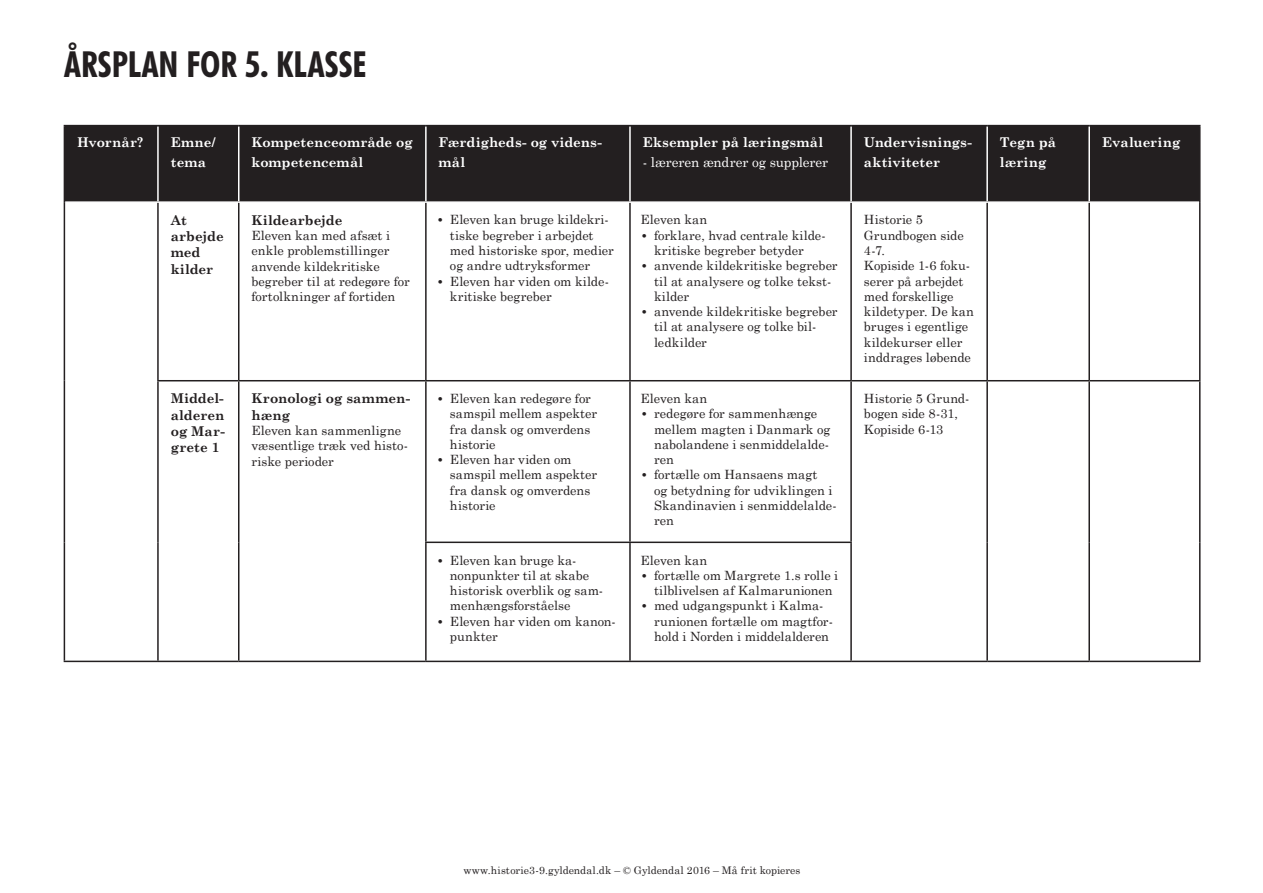
<style>
.page{position:relative;width:1263px;height:893px;background:#fff}
.page>*{position:absolute;margin:0;border:0;box-sizing:border-box;transform-origin:0 0}
.t1{font:700 condensed 36px "Futura BT";letter-spacing:.005em;color:#231f20}
.Overskrift{font:700 13.5px/19.5px "Century Schoolbook";letter-spacing:.005em;color:#fff}
.Rubrik{font:700 13.5px/16.2px "Century Schoolbook";letter-spacing:.005em;color:#231f20}
.Overskrift-2{font:13.5px "Century Schoolbook";letter-spacing:-.01em;color:#fff}
.Brødtekst{font:12.75px/15.3px "Century Schoolbook";color:#231f20}
.Brødtekst-2{font:10.5px "Century Schoolbook";letter-spacing:.005em;color:#231f20}
.s1{font-weight:700}
</style>
<div class="page">
<div style="left:65px;top:126px;width:1134px;height:75px;background:#231f20"></div>
<hr style="left:157px;top:126px;width:2px;height:75px;background:#fff">
<hr style="left:238px;top:126px;width:1px;height:75px;background:#fff">
<hr style="left:425px;top:126px;width:2px;height:75px;background:#fff">
<hr style="left:629px;top:126px;width:2px;height:75px;background:#fff">
<hr style="left:850px;top:126px;width:2px;height:75px;background:#fff">
<hr style="left:986px;top:126px;width:2px;height:75px;background:#fff">
<hr style="left:1088px;top:126px;width:2px;height:75px;background:#fff">
<hr style="left:64px;top:125px;width:94px;height:1px;background:#231f20">
<hr style="left:64px;top:126px;width:1px;height:76px;background:#231f20">
<hr style="left:158px;top:125px;width:81px;height:1px;background:#231f20">
<hr style="left:239px;top:125px;width:187px;height:1px;background:#231f20">
<hr style="left:426px;top:125px;width:204px;height:1px;background:#231f20">
<hr style="left:630px;top:125px;width:221px;height:1px;background:#231f20">
<hr style="left:851px;top:125px;width:136px;height:1px;background:#231f20">
<hr style="left:987px;top:125px;width:102px;height:1px;background:#231f20">
<hr style="left:1089px;top:125px;width:111px;height:1px;background:#231f20">
<hr style="left:1199px;top:126px;width:1px;height:76px;background:#231f20">
<hr style="left:64px;top:202px;width:1px;height:179px;background:#231f20">
<hr style="left:157px;top:203px;width:2px;height:177px;background:#231f20">
<hr style="left:238px;top:203px;width:1px;height:177px;background:#231f20">
<hr style="left:64px;top:381px;width:1px;height:161px;background:#231f20">
<hr style="left:64px;top:542px;width:1px;height:119px;background:#231f20">
<hr style="left:425px;top:203px;width:2px;height:177px;background:#231f20">
<hr style="left:629px;top:203px;width:2px;height:177px;background:#231f20">
<hr style="left:850px;top:203px;width:2px;height:177px;background:#231f20">
<hr style="left:986px;top:203px;width:2px;height:177px;background:#231f20">
<hr style="left:1088px;top:203px;width:2px;height:177px;background:#231f20">
<hr style="left:1199px;top:202px;width:1px;height:178px;background:#231f20">
<hr style="left:157px;top:380px;width:82px;height:1px;background:#231f20">
<hr style="left:157px;top:381px;width:2px;height:161px;background:#231f20">
<hr style="left:157px;top:542px;width:2px;height:119px;background:#231f20">
<hr style="left:64px;top:661px;width:94px;height:1px;background:#231f20">
<hr style="left:158px;top:661px;width:81px;height:1px;background:#231f20">
<hr style="left:239px;top:380px;width:187px;height:1px;background:#231f20">
<hr style="left:238px;top:381px;width:1px;height:161px;background:#231f20">
<hr style="left:238px;top:542px;width:1px;height:119px;background:#231f20">
<hr style="left:239px;top:661px;width:187px;height:1px;background:#231f20">
<hr style="left:426px;top:380px;width:204px;height:1px;background:#231f20">
<hr style="left:425px;top:381px;width:2px;height:161px;background:#231f20">
<hr style="left:630px;top:380px;width:221px;height:1px;background:#231f20">
<hr style="left:629px;top:381px;width:2px;height:161px;background:#231f20">
<hr style="left:425px;top:543px;width:2px;height:118px;background:#231f20">
<hr style="left:629px;top:543px;width:2px;height:118px;background:#231f20">
<hr style="left:851px;top:380px;width:136px;height:1px;background:#231f20">
<hr style="left:850px;top:381px;width:2px;height:161px;background:#231f20">
<hr style="left:987px;top:380px;width:102px;height:1px;background:#231f20">
<hr style="left:986px;top:381px;width:2px;height:161px;background:#231f20">
<hr style="left:1089px;top:380px;width:111px;height:1px;background:#231f20">
<hr style="left:1088px;top:381px;width:2px;height:161px;background:#231f20">
<hr style="left:1199px;top:381px;width:1px;height:161px;background:#231f20">
<hr style="left:850px;top:543px;width:2px;height:118px;background:#231f20">
<hr style="left:986px;top:542px;width:2px;height:119px;background:#231f20">
<hr style="left:1088px;top:542px;width:2px;height:119px;background:#231f20">
<hr style="left:1199px;top:542px;width:1px;height:119px;background:#231f20">
<hr style="left:851px;top:661px;width:136px;height:1px;background:#231f20">
<hr style="left:987px;top:661px;width:102px;height:1px;background:#231f20">
<hr style="left:1089px;top:661px;width:111px;height:1px;background:#231f20">
<hr style="left:425px;top:542px;width:205px;height:1px;background:#231f20">
<hr style="left:630px;top:542px;width:222px;height:1px;background:#231f20">
<hr style="left:426px;top:661px;width:204px;height:1px;background:#231f20">
<hr style="left:630px;top:661px;width:221px;height:1px;background:#231f20">
<p class="t1" style="left:64px;top:43px;width:304px">ÅRSPLAN FOR 5. KLASSE</p>
<p class="Overskrift" style="left:77px;top:132px;width:68px">Hvornår?</p>
<p class="Overskrift" style="left:171px;top:132px;width:46px">Emne/</p>
<p class="Overskrift" style="left:171px;top:151px;width:37px">tema</p>
<p class="Overskrift" style="left:251px;top:132px;width:163px">Kompetenceområde og kompetencemål</p>
<p class="Overskrift" style="left:439px;top:132px;width:165px">Færdigheds- og videns&shy;mål</p>
<p class="Overskrift" style="left:643px;top:132px;width:182px">Eksempler på læringsmål</p>
<p class="Overskrift-2" style="left:643px;top:150px;width:187px">- læreren ændrer og supplerer</p>
<p class="Rubrik" style="left:171px;top:211px;width:55px">At arbejde med kilder</p>
<p class="Rubrik" style="left:251px;top:211px;width:93px">Kildearbejde</p>
<p class="Brødtekst" style="left:251px;top:227px;width:160px">Eleven kan med afsæt i enkle problemstillinger anvende kildekritiske begreber til at redegøre for fortolkninger af fortiden</p>
<p class="Rubrik" style="left:171px;top:390px;width:56px;text-align:justify">Middel&shy;alderen og Mar&shy;grete 1</p>
<p class="Rubrik" style="left:251px;top:390px;width:160px">Kronologi og sammen&shy;hæng</p>
<p class="Brødtekst" style="left:251px;top:422px;width:158px">Eleven kan sammenligne væsentlige træk ved histo&shy;riske perioder</p>
<p class="Brødtekst" style="left:450px;top:211px;width:165px;text-indent:-14px"><span class="s1">•</span> Eleven kan bruge kildekri&shy;tiske begreber i arbejdet med historiske spor, medier og andre udtryksformer</p>
<p class="Brødtekst" style="left:450px;top:272px;width:160px;text-indent:-14px"><span class="s1">•</span> Eleven har viden om kilde&shy;kritiske begreber</p>
<p class="Brødtekst" style="left:450px;top:390px;width:149px;text-indent:-14px"><span class="s1">•</span> Eleven kan redegøre for samspil mellem aspekter fra dansk og omverdens historie</p>
<p class="Brødtekst" style="left:450px;top:451px;width:149px;text-indent:-14px"><span class="s1">•</span> Eleven har viden om samspil mellem aspekter fra dansk og omverdens historie</p>
<p class="Brødtekst" style="left:450px;top:551px;width:155px;text-indent:-14px"><span class="s1">•</span> Eleven kan bruge ka&shy;nonpunkter til at skabe historisk overblik og sam&shy;menhængsforståelse</p>
<p class="Brødtekst" style="left:450px;top:612px;width:167px;text-indent:-14px"><span class="s1">•</span> Eleven har viden om kanon&shy;punkter</p>
<p class="Brødtekst" style="left:641px;top:211px;width:68px">Eleven kan</p>
<p class="Brødtekst" style="left:654px;top:226px;width:173px;text-indent:-14px"><span class="s1">•</span> forklare, hvad centrale kilde&shy;kritiske begreber betyder</p>
<p class="Brødtekst" style="left:654px;top:257px;width:185px;text-indent:-14px"><span class="s1">•</span> anvende kildekritiske begreber til at analysere og tolke tekst&shy;kilder</p>
<p class="Brødtekst" style="left:654px;top:303px;width:185px;text-indent:-14px"><span class="s1">•</span> anvende kildekritiske begreber til at analysere og tolke bil&shy;ledkilder</p>
<p class="Brødtekst" style="left:641px;top:390px;width:68px">Eleven kan</p>
<p class="Brødtekst" style="left:654px;top:405px;width:178px;text-indent:-14px"><span class="s1">•</span> redegøre for sammenhænge mellem magten i Danmark og nabolandene i senmiddelalde&shy;ren</p>
<p class="Brødtekst" style="left:654px;top:466px;width:184px;text-indent:-14px"><span class="s1">•</span> fortælle om Hansaens magt<br>og betydning for udviklingen i<br>Skandinavien i senmiddelalde&shy;ren</p>
<p class="Brødtekst" style="left:641px;top:551px;width:68px">Eleven kan</p>
<p class="Brødtekst" style="left:654px;top:566px;width:186px;text-indent:-14px"><span class="s1">•</span> fortælle om Margrete 1.s rolle i tilblivelsen af Kalmarunionen</p>
<p class="Brødtekst" style="left:654px;top:597px;width:180px;text-indent:-14px"><span class="s1">•</span> med udgangspunkt i Kalma&shy;runionen fortælle om magtfor&shy;hold i Norden i middelalderen</p>
<p class="Overskrift" style="left:864px;top:132px;width:110px">Undervisnings&shy;aktiviteter</p>
<p class="Overskrift" style="left:1000px;top:132px;width:58px">Tegn på</p>
<p class="Overskrift" style="left:1000px;top:151px;width:48px">læring</p>
<p class="Brødtekst" style="left:864px;top:211px;width:61px">Historie 5</p>
<p class="Brødtekst" style="left:864px;top:226px;width:101px">Grundbogen side<br>4-7.</p>
<p class="Brødtekst" style="left:864px;top:257px;width:112px">Kopiside 1-6 foku&shy;serer på arbejdet med forskellige kildetyper. De kan bruges i egentlige kildekurser eller inddrages løbende</p>
<p class="Brødtekst" style="left:864px;top:390px;width:107px">Historie 5 Grund&shy;bogen side 8-31,<br>Kopiside 6-13</p>
<p class="Overskrift" style="left:1102px;top:132px;width:80px">Evaluering</p>
<p class="Brødtekst-2" style="left:463px;top:861px;width:339px">www.historie3-9.gyldendal.dk – © Gyldendal 2016 – Må frit kopieres</p>
</div>
